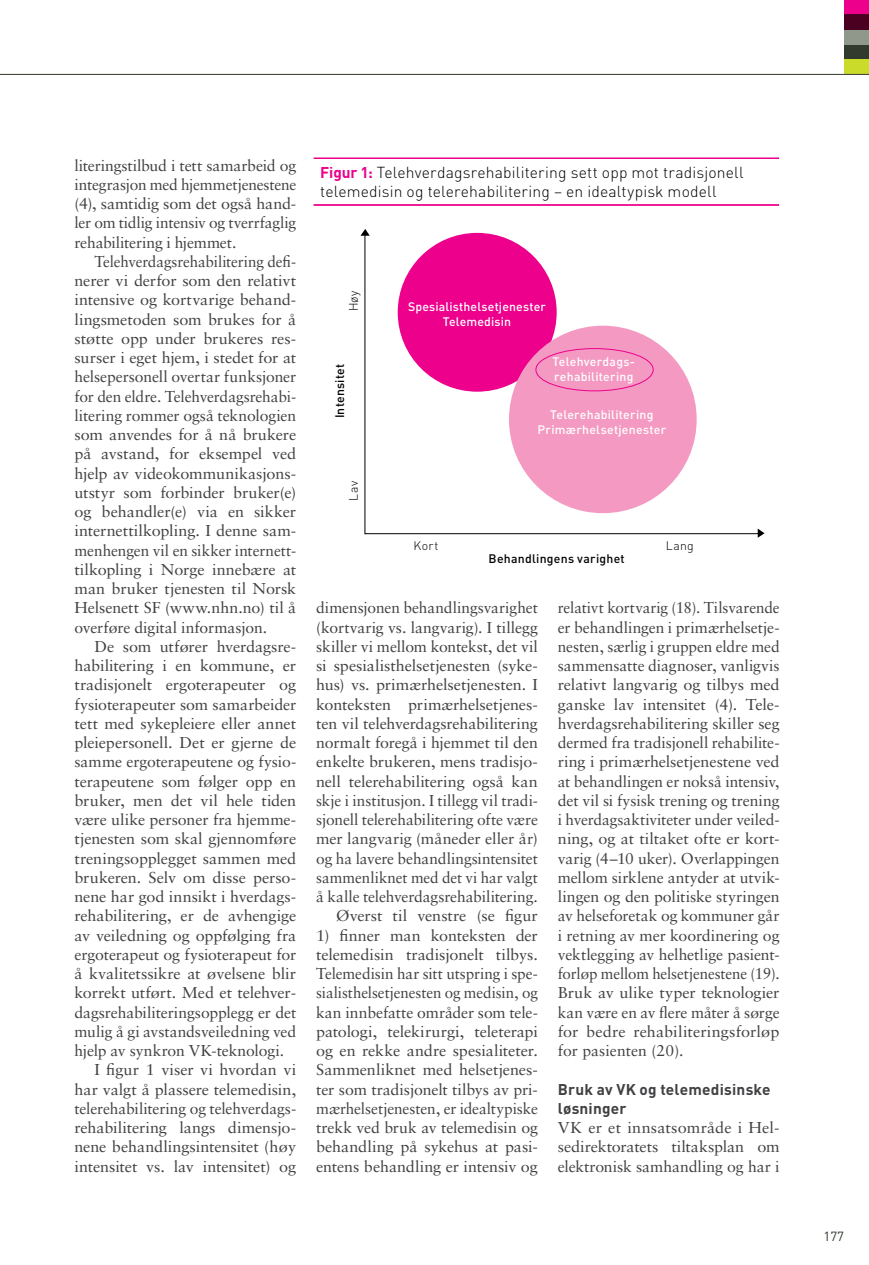
<style>
.page{position:relative;width:869px;height:1265px;background:#fff}
.page>*{position:absolute;margin:0;border:0;box-sizing:border-box;transform-origin:0 0}
.t1{font:15.75px/19.2px "Sabon";letter-spacing:-.005em;color:#414042;text-align:justify}
.t2{font:300 15.75px/19.2px "DIN";letter-spacing:.01em;color:#000}
.t3{font:700 15.4px/19.2px "DIN";letter-spacing:.015em;color:#414042}
.t4{font:13.12px "DIN";color:#313a2c}
.t5{font:500 12.25px/14.7px "DIN";letter-spacing:.02em;color:#fff;text-align:center}
.t6{font:500 12.25px "DIN";letter-spacing:.02em;color:#000}
.t7{font:300 12.25px "DIN";letter-spacing:.025em;color:#000}
.s1{font-weight:700;font-size:15.4px;color:#ec008c}
</style>
<div class="page">
<div style="left:843px;top:0;width:25px;height:15px;background:#ec008c"></div>
<div style="left:843px;top:15px;width:25px;height:15px;background:#4b0022"></div>
<div style="left:843px;top:30px;width:25px;height:15px;background:#90988c"></div>
<div style="left:843px;top:45px;width:25px;height:15px;background:#313a2c"></div>
<div style="left:843px;top:59px;width:25px;height:15px;background:#cbdb2a"></div>
<hr style="left:0;top:74px;width:868px;height:1px;background:#313a2c">
<hr style="left:313px;top:157px;width:465px;height:2px;background:#ec008c">
<hr style="left:313px;top:204px;width:465px;height:2px;background:#ec008c">
<div style="left:312px;top:156px;width:476px;height:58px;border:1px solid #fff"></div>
<div style="left:397px;top:233px;width:159px;height:159px;background:#ec008c;border-radius:50%"></div>
<div style="left:508px;top:326px;width:188px;height:187px;background:#f49ac2;border-radius:50%"></div>
<hr style="left:364px;top:231px;width:1px;height:303px;background:#000">
<hr style="left:365px;top:533px;width:396px;height:1px;background:#000">
<svg style="left:360px;top:229px;width:9px;height:7px"></svg>
<svg style="left:757px;top:529px;width:7px;height:9px"></svg>
<div style="left:535px;top:348px;width:118px;height:43px;border:1px solid #ec008c;border-radius:50%"></div>
<p class="t1" style="left:74px;top:155px;width:223px">literingstilbud i tett samarbeid og integrasjon med hjemmetjenestene (4), samtidig som det også hand&shy;ler om tidlig intensiv og tverrfaglig rehabilitering i hjemmet.</p>
<p class="t1" style="left:74px;top:252px;width:223px;text-indent:20px">Telehverdagsrehabilitering defi&shy;nerer vi derfor som den relativt intensive og kortvarige behand&shy;lingsmetoden som brukes for å støtte opp under brukeres res&shy;surser i eget hjem, i stedet for at helsepersonell overtar funksjoner for den eldre. Telehverdagsrehabi&shy;litering rommer også teknologien som anvendes for å nå brukere på avstand, for eksempel ved hjelp av videokommunikasjons&shy;utstyr som forbinder bruker(e) og behandler(e) via en sikker internettilkopling. I denne sam&shy;menhengen vil en sikker internett&shy;tilkopling i Norge innebære at man bruker tjenesten til Norsk Helsenett SF (www.nhn.no) til å overføre digital informasjon.</p>
<p class="t1" style="left:94px;top:637px;width:203px">De som utfører hverdagsre-</p>
<p class="t1" style="left:74px;top:656px;width:223px">habilitering i en kommune, er</p>
<p class="t1" style="left:74px;top:675px;width:223px">tradisjonelt ergoterapeuter og</p>
<p class="t1" style="left:74px;top:694px;width:223px">fysioterapeuter som samarbeider</p>
<p class="t1" style="left:74px;top:714px;width:223px">tett med sykepleiere eller annet</p>
<p class="t1" style="left:74px;top:733px;width:223px">pleiepersonell. Det er gjerne de</p>
<p class="t1" style="left:74px;top:752px;width:223px">samme ergoterapeutene og fysio-</p>
<p class="t1" style="left:74px;top:771px;width:223px">terapeutene som følger opp en</p>
<p class="t1" style="left:74px;top:791px;width:223px">bruker, men det vil hele tiden</p>
<p class="t1" style="left:74px;top:810px;width:223px">være ulike personer fra hjemme-</p>
<p class="t1" style="left:74px;top:829px;width:223px">tjenesten som skal gjennomføre</p>
<p class="t1" style="left:74px;top:848px;width:223px">treningsopplegget sammen med</p>
<p class="t1" style="left:74px;top:868px;width:223px">brukeren. Selv om disse perso-</p>
<p class="t1" style="left:74px;top:887px;width:223px">nene har god innsikt i hverdags-</p>
<p class="t1" style="left:74px;top:906px;width:223px">rehabilitering, er de avhengige</p>
<p class="t1" style="left:74px;top:925px;width:223px">av veiledning og oppfølging fra</p>
<p class="t1" style="left:74px;top:945px;width:223px">ergoterapeut og fysioterapeut for</p>
<p class="t1" style="left:74px;top:964px;width:223px">å kvalitetssikre at øvelsene blir</p>
<p class="t1" style="left:74px;top:983px;width:223px">korrekt utført. Med et telehver-</p>
<p class="t1" style="left:74px;top:1002px;width:223px">dagsrehabiliteringsopplegg er det</p>
<p class="t1" style="left:74px;top:1022px;width:223px">mulig å gi avstandsveiledning ved</p>
<p class="t1" style="left:74px;top:1041px;width:211px">hjelp av synkron VK-teknologi.</p>
<p class="t1" style="left:94px;top:1060px;width:203px">I figur 1 viser vi hvordan vi</p>
<p class="t1" style="left:74px;top:1079px;width:223px">har valgt å plassere telemedisin,</p>
<p class="t1" style="left:74px;top:1099px;width:223px">telerehabilitering og telehverdags-</p>
<p class="t1" style="left:74px;top:1118px;width:223px">rehabilitering langs dimensjo-</p>
<p class="t1" style="left:74px;top:1137px;width:223px">nene behandlingsintensitet (høy</p>
<p class="t1" style="left:74px;top:1156px;width:223px">intensitet vs. lav intensitet) og</p>
<p class="t2" style="left:320px;top:162px;width:424px"><span class="s1">Figur 1:</span> Telehverdagsrehabilitering sett opp mot tradisjonell telemedisin og telerehabilitering – en idealtypisk modell</p>
<p class="t7" style="left:346px;top:311px;width:23px;rotate:-90deg">Høy</p>
<p class="t6" style="left:332px;top:418px;width:56px;rotate:-90deg">Intensitet</p>
<p class="t7" style="left:346px;top:500px;width:21px;rotate:-90deg">Lav</p>
<p class="t5" style="left:408px;top:299px;width:139px">Spesialisthelsetjenester<br>Telemedisin</p>
<p class="t5" style="left:552px;top:354px;width:84px;text-align:left">Telehverdags&shy;rehabilitering</p>
<p class="t5" style="left:537px;top:407px;width:130px">Telerehabilitering<br>Primærhelsetjenester</p>
<p class="t7" style="left:413px;top:538px;width:26px">Kort</p>
<p class="t7" style="left:665px;top:538px;width:30px">Lang</p>
<p class="t6" style="left:488px;top:550px;width:138px">Behandlingens varighet</p>
<p class="t1" style="left:316px;top:598px;width:223px;text-align:right">dimensjonen behandlingsvarighet (kortvarig vs. langvarig). I tillegg skiller vi mellom kontekst, det vil si spesialisthelsetjenesten (syke&shy;hus) vs. primærhelsetjenesten. I konteksten primærhelsetjenes&shy;ten vil telehverdagsrehabilitering normalt foregå i hjemmet til den enkelte brukeren, mens tradisjo&shy;nell telerehabilitering også kan skje i institusjon. I tillegg vil tradi&shy;sjonell telerehabilitering ofte være mer langvarig (måneder eller år) og ha lavere behandlingsintensitet sammenliknet med det vi har valgt å kalle telehverdagsrehabilitering.<br>Øverst til venstre (se figur</p>
<p class="t1" style="left:316px;top:925px;width:223px">1) finner man konteksten der telemedisin tradisjonelt tilbys.<br>Telemedisin har sitt utspring i spe&shy;sialisthelsetjenesten og medisin, og kan innbefatte områder som tele&shy;patologi, telekirurgi, teleterapi og en rekke andre spesialiteter.<br>Sammenliknet med helsetjenes&shy;ter som tradisjonelt tilbys av pri&shy;mærhelsetjenesten, er idealtypiske trekk ved bruk av telemedisin og behandling på sykehus at pasi&shy;entens behandling er intensiv og</p>
<p class="t1" style="left:557px;top:598px;width:223px">relativt kortvarig (18). Tilsvarende er behandlingen i primærhelsetje&shy;nesten, særlig i gruppen eldre med sammensatte diagnoser, vanligvis relativt langvarig og tilbys med ganske lav intensitet (4). Tele&shy;hverdagsrehabilitering skiller seg dermed fra tradisjonell rehabilite&shy;ring i primærhelsetjenestene ved at behandlingen er nokså intensiv, det vil si fysisk trening og trening i hverdagsaktiviteter under veiled&shy;ning, og at tiltaket ofte er kort&shy;varig (4–10 uker). Overlappingen mellom sirklene antyder at utvik&shy;lingen og den politiske styringen av helseforetak og kommuner går i retning av mer koordinering og vektlegging av helhetlige pasient&shy;forløp mellom helsetjenestene (19).<br>Bruk av ulike typer teknologier kan være en av flere måter å sørge for bedre rehabiliteringsforløp for pasienten (20).</p>
<p class="t3" style="left:557px;top:1079px;width:214px">Bruk av VK og telemedisinske løsninger</p>
<p class="t1" style="left:557px;top:1118px;width:223px">VK er et innsatsområde i Hel&shy;sedirektoratets tiltaksplan om elektronisk samhandling og har i</p>
<p class="t4" style="left:823px;top:1228px;width:22px">177</p>
</div>
